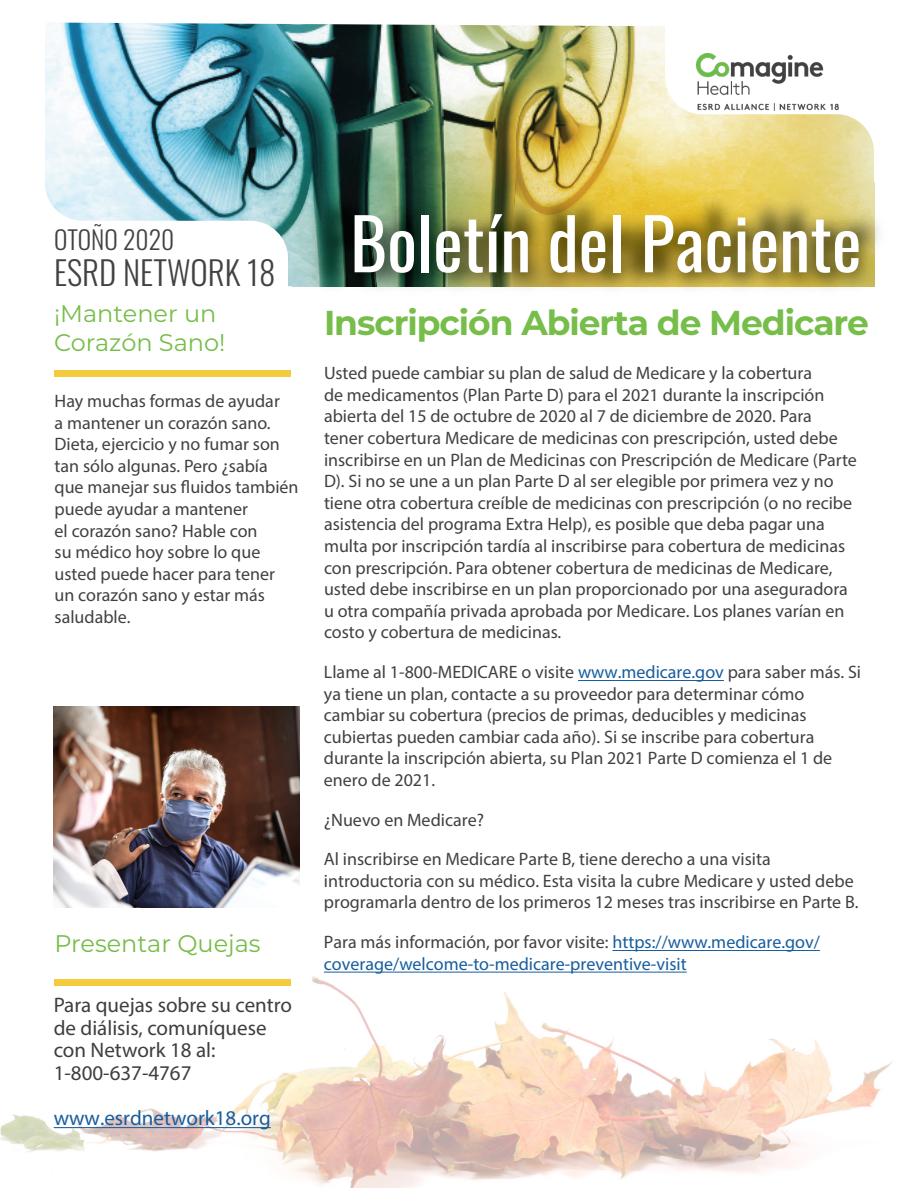
<style>
.page{position:relative;width:918px;height:1188px;background:#fff}
.page>*{position:absolute;margin:0;border:0;box-sizing:border-box;transform-origin:0 0}
.t1{font:70.5px "Oswald";color:#fff}
.Header_1{font:700 34.5px "Montserrat";letter-spacing:-.03em;color:#76bd49}
.t2{font:300 33px "Oswald";color:#434242}
.t3{font:300 25.5px "Oswald";color:#434242}
.Sidebar_Header_1{font:24px/28.8px "Montserrat";color:#76bd49}
.Contact_Info_Text{font:21px/22.5px "Myriad Pro";color:#3e3e3f}
.Contact_Info_Text-2{font:21px "Myriad Pro";color:#175d9e}
.Body_Text{font:18px/21.6px "Myriad Pro";color:#414141}
.Body_Text-2{font:18px/21.6px "Myriad Pro";color:#175d9e}
.s1{color:#175d9e}
.s2{color:#414141}
</style>
<div class="page">
<img style="left:45px;top:23px;width:829px;height:263px">
<img style="left:293px;top:183px;width:586px;height:105px">
<img style="left:293px;top:183px;width:581px;height:103px">
<img style="left:0;top:971px;width:893px;height:217px">
<img style="left:54px;top:706px;width:245px;height:202px">
<div style="left:54px;top:979px;width:236px;height:6px;background:#f4cb3c"></div>
<div style="left:54px;top:370px;width:237px;height:6px;background:#f4cb3c"></div>
<hr style="left:578px;top:680px;width:146px;height:1px;background:#175d9e">
<hr style="left:613px;top:950px;width:207px;height:1px;background:#175d9e">
<hr style="left:324px;top:972px;width:363px;height:1px;background:#175d9e">
<hr style="left:54px;top:1127px;width:217px;height:1px;background:#175d9e">
<h3 class="t3" style="left:54px;top:217px;width:122px">OTOÑO 2020</h3>
<h1 class="t1" style="left:350px;top:181px;width:513px">Boletín del Paciente</h1>
<p class="Header_1" style="left:324px;top:298px;width:546px">Inscripción Abierta de Medicare</p>
<h3 class="t2" style="left:54px;top:243px;width:223px">ESRD NETWORK 18</h3>
<p class="Sidebar_Header_1" style="left:54px;top:298px;width:173px">¡Mantener un<br>Corazón Sano!</p>
<p class="Body_Text" style="left:55px;top:390px;width:245px">Hay muchas formas de ayudar<br>a mantener un corazón sano.<br>Dieta, ejercicio y no fumar son tan sólo algunas. Pero ¿sabía que manejar sus fluidos también puede ayudar a mantener<br>el corazón sano? Hable con<br>su médico hoy sobre lo que usted puede hacer para tener un corazón sano y estar más saludable.</p>
<p class="Sidebar_Header_1" style="left:55px;top:928px;width:208px">Presentar Quejas</p>
<p class="Contact_Info_Text" style="left:54px;top:993px;width:240px">Para quejas sobre su centro de diálisis, comuníquese con Network 18 al:<br>1-800-637-4767</p>
<p class="Contact_Info_Text-2" style="left:54px;top:1105px;width:219px">www.esrdnetwork18.org</p>
<p class="Body_Text" style="left:324px;top:362px;width:534px">Usted puede cambiar su plan de salud de Medicare y la cobertura<br>de medicamentos (Plan Parte D) para el 2021 durante la inscripción abierta del 15 de octubre de 2020 al 7 de diciembre de 2020. Para<br>tener cobertura Medicare de medicinas con prescripción, usted debe inscribirse en un Plan de Medicinas con Prescripción de Medicare (Parte D). Si no se une a un plan Parte D al ser elegible por primera vez y no tiene otra cobertura creíble de medicinas con prescripción (o no recibe asistencia del programa Extra Help), es posible que deba pagar una multa por inscripción tardía al inscribirse para cobertura de medicinas con prescripción. Para obtener cobertura de medicinas de Medicare, usted debe inscribirse en un plan proporcionado por una aseguradora u otra compañía privada aprobada por Medicare. Los planes varían en costo y cobertura de medicinas.</p>
<p class="Body_Text" style="left:324px;top:661px;width:539px">Llame al 1-800-MEDICARE o visite <span class="s1">www.medicare.gov</span> para saber más. Si ya tiene un plan, contacte a su proveedor para determinar cómo cambiar su cobertura (precios de primas, deducibles y medicinas cubiertas pueden cambiar cada año). Si se inscribe para cobertura durante la inscripción abierta, su Plan 2021 Parte D comienza el 1 de enero de 2021.</p>
<p class="Body_Text" style="left:324px;top:799px;width:448px;line-height:39.6px">¿Nuevo en Medicare?<br>Al inscribirse en Medicare Parte B, tiene derecho a una visita</p>
<p class="Body_Text" style="left:324px;top:870px;width:536px">introductoria con su médico. Esta visita la cubre Medicare y usted debe programarla dentro de los primeros 12 meses tras inscribirse en Parte B.</p>
<p class="Body_Text-2" style="left:324px;top:931px;width:497px"><span class="s2">Para más información, por favor visite:</span> https://www.medicare.gov/ coverage/welcome-to-medicare-preventive-visit</p>
</div>
